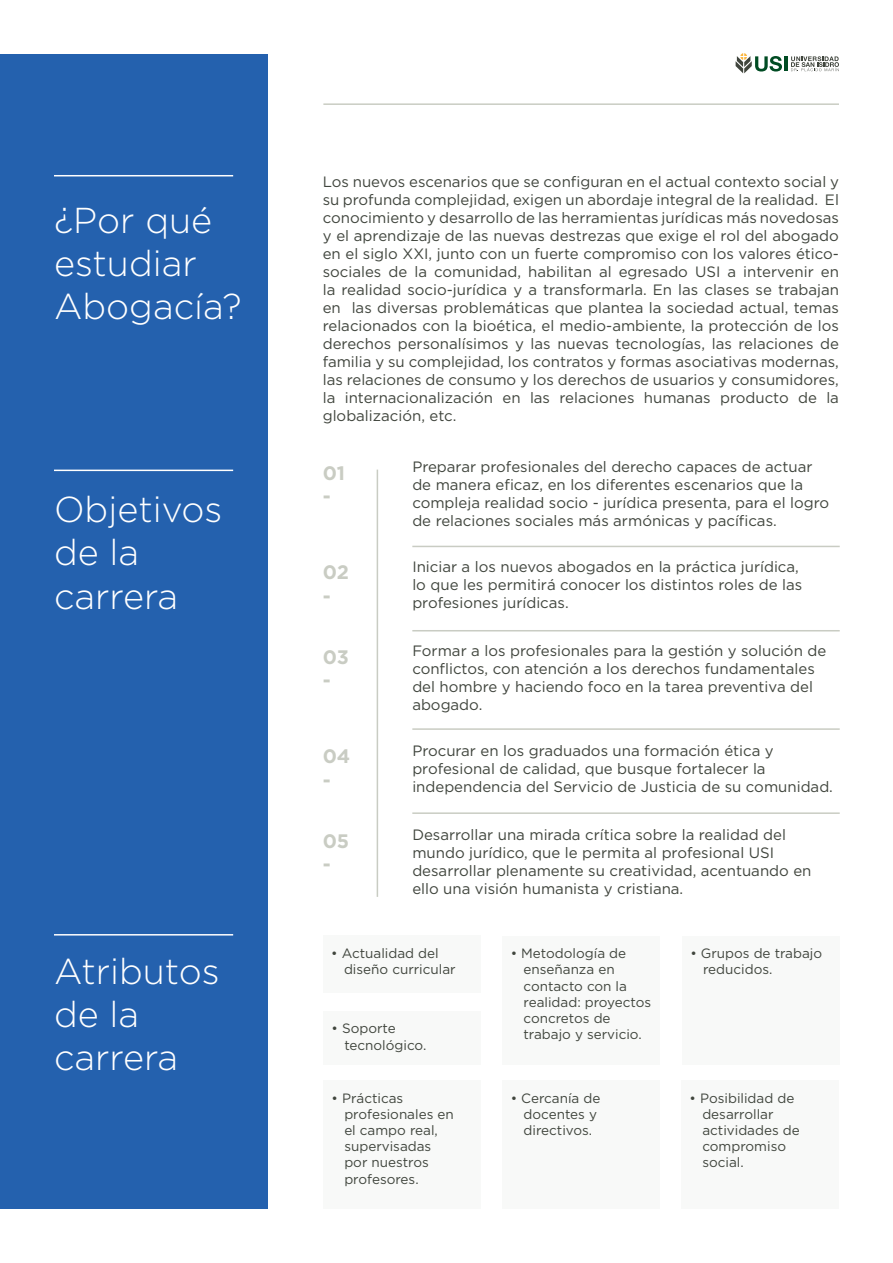
<style>
.page{position:relative;width:893px;height:1263px;background:#fff}
.page>*{position:absolute;margin:0;border:0;box-sizing:border-box;transform-origin:0 0}
.t1{font:300 36px/43.2px "Gotham";color:#fff}
.t2{font:700 19.5px/23.4px "Gotham";letter-spacing:-.005em;color:#c9ccc3}
.t3{font:15px/18px "Gotham";color:#40453d}
.t4{font:13.5px/16.2px "Gotham";color:#40453d}
</style>
<div class="page">
<div style="left:0;top:54px;width:267px;height:1155px;background:#2461ae"></div>
<svg style="left:791px;top:56px;width:48px;height:16px"></svg>
<hr style="left:784px;top:56px;width:3px;height:15px;background:#004c23">
<svg style="left:736px;top:53px;width:46px;height:20px"></svg>
<div style="left:323px;top:935px;width:158px;height:58px;background:#f8f9f8"></div>
<div style="left:682px;top:935px;width:158px;height:129px;background:#f8f9f8"></div>
<div style="left:323px;top:1011px;width:158px;height:53px;background:#f8f9f8"></div>
<div style="left:502px;top:935px;width:158px;height:129px;background:#f8f9f8"></div>
<div style="left:323px;top:1080px;width:158px;height:129px;background:#f8f9f8"></div>
<div style="left:502px;top:1080px;width:158px;height:129px;background:#f8f9f8"></div>
<div style="left:681px;top:1080px;width:158px;height:129px;background:#f8f9f8"></div>
<hr style="left:54px;top:175px;width:179px;height:1px;background:#fff">
<hr style="left:54px;top:470px;width:179px;height:1px;background:#fff">
<hr style="left:54px;top:934px;width:179px;height:1px;background:#fff">
<hr style="left:412px;top:546px;width:428px;height:1px;background:#c9ccc3">
<hr style="left:412px;top:630px;width:428px;height:1px;background:#c9ccc3">
<hr style="left:412px;top:728px;width:428px;height:2px;background:#c9ccc3">
<hr style="left:412px;top:812px;width:428px;height:2px;background:#c9ccc3">
<hr style="left:377px;top:470px;width:1px;height:427px;background:#c9ccc3">
<hr style="left:323px;top:103px;width:516px;height:2px;background:#c9ccc3">
<h1 class="t1" style="left:54px;top:198px;width:189px">¿Por qué estudiar<br>Abogacía?</h1>
<h1 class="t1" style="left:54px;top:487px;width:170px">Objetivos de la carrera</h1>
<h1 class="t1" style="left:54px;top:948px;width:167px">Atributos de la carrera</h1>
<p class="t3" style="left:323px;top:172px;width:518px;text-align:justify">Los nuevos escenarios que se configuran en el actual contexto social y su profunda complejidad, exigen un abordaje integral de la realidad. El conocimiento y desarrollo de las herramientas jurídicas más novedosas y el aprendizaje de las nuevas destrezas que exige el rol del abogado en el siglo XXI, junto con un fuerte compromiso con los valores ético&shy;sociales de la comunidad, habilitan al egresado USI a intervenir en la realidad socio-jurídica y a transformarla. En las clases se trabajan en las diversas problemáticas que plantea la sociedad actual, temas relacionados con la bioética, el medio-ambiente, la protección de los derechos personalísimos y las nuevas tecnologías, las relaciones de familia y su complejidad, los contratos y formas asociativas modernas, las relaciones de consumo y los derechos de usuarios y consumidores, la internacionalización en las relaciones humanas producto de la globalización, etc.</p>
<h2 class="t2" style="left:323px;top:460px;width:24px">01 -</h2>
<p class="t3" style="left:412px;top:458px;width:418px">Preparar profesionales del derecho capaces de actuar de manera eficaz, en los diferentes escenarios que la compleja realidad socio - jurídica presenta, para el logro de relaciones sociales más armónicas y pacíficas.</p>
<h2 class="t2" style="left:323px;top:560px;width:28px">02 -</h2>
<p class="t3" style="left:412px;top:558px;width:391px">Iniciar a los nuevos abogados en la práctica jurídica, lo que les permitirá conocer los distintos roles de las profesiones jurídicas.</p>
<h2 class="t2" style="left:323px;top:644px;width:28px">03 -</h2>
<p class="t3" style="left:412px;top:642px;width:415px">Formar a los profesionales para la gestión y solución de conflictos, con atención a los derechos fundamentales del hombre y haciendo foco en la tarea preventiva del abogado.</p>
<h2 class="t2" style="left:323px;top:744px;width:29px">04 -</h2>
<p class="t3" style="left:412px;top:742px;width:422px">Procurar en los graduados una formación ética y profesional de calidad, que busque fortalecer la independencia del Servicio de Justicia de su comunidad.</p>
<h2 class="t2" style="left:323px;top:828px;width:28px">05 -</h2>
<p class="t3" style="left:412px;top:826px;width:401px">Desarrollar una mirada crítica sobre la realidad del mundo jurídico, que le permita al profesional USI desarrollar plenamente su creatividad, acentuando en ello una visión humanista y cristiana.</p>
<p class="t4" style="left:523px;top:945px;width:129px;text-indent:-13px">• Metodología de enseñanza en contacto con la realidad: proyectos concretos de trabajo y servicio.</p>
<p class="t4" style="left:344px;top:945px;width:113px;text-indent:-13px">• Actualidad del diseño curricular</p>
<p class="t4" style="left:703px;top:945px;width:121px;text-indent:-13px">• Grupos de trabajo reducidos.</p>
<p class="t4" style="left:344px;top:1020px;width:84px;text-indent:-13px">• Soporte tecnológico.</p>
<p class="t4" style="left:344px;top:1089px;width:111px;text-indent:-13px">• Prácticas profesionales en el campo real, supervisadas por nuestros profesores.</p>
<p class="t4" style="left:523px;top:1089px;width:78px;text-indent:-13px">• Cercanía de docentes y directivos.</p>
<p class="t4" style="left:702px;top:1089px;width:99px;text-indent:-13px">• Posibilidad de desarrollar actividades de compromiso social.</p>
</div>
